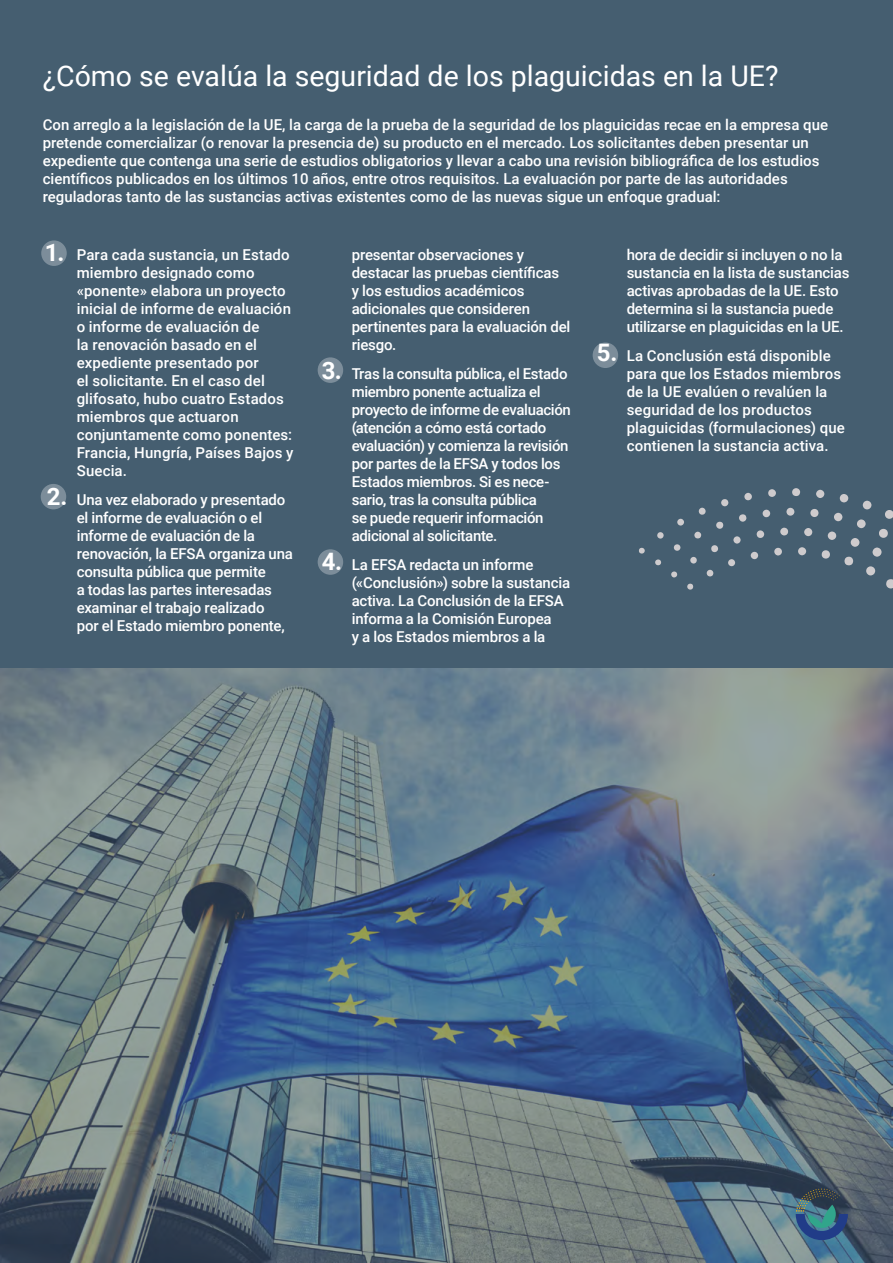
<style>
.page{position:relative;width:893px;height:1263px;background:#fff}
.page>*{position:absolute;margin:0;border:0;box-sizing:border-box;transform-origin:0 0}
.t1{font:28.5px "Roboto";color:#fff}
.t2{font:700 24px "Roboto";color:#fff}
.t3{font:500 15px/18px "Roboto";letter-spacing:-.005em;color:#fff}
.s1{font-weight:700;font-size:24px}
</style>
<div class="page">
<div style="left:0;top:0;width:893px;height:669px;background:#455e70"></div>
<div style="left:41px;top:240px;width:26px;height:26px;background:#7c8d9a;border-radius:50%"></div>
<div style="left:41px;top:484px;width:25px;height:25px;background:#7c8d9a;border-radius:50%"></div>
<div style="left:318px;top:549px;width:25px;height:26px;background:#7c8d9a;border-radius:50%"></div>
<div style="left:318px;top:357px;width:25px;height:26px;background:#7c8d9a;border-radius:50%"></div>
<div style="left:593px;top:342px;width:25px;height:26px;background:#7c8d9a;border-radius:50%"></div>
<svg style="left:0;top:668px;width:893px;height:595px"></svg>
<svg style="left:886px;top:579px;width:7px;height:9px"></svg>
<svg style="left:872px;top:547px;width:10px;height:10px"></svg>
<svg style="left:866px;top:566px;width:9px;height:9px"></svg>
<div style="left:879px;top:529px;width:9px;height:9px;background:#cecbcd;border-radius:4px"></div>
<svg style="left:885px;top:510px;width:8px;height:9px"></svg>
<svg style="left:851px;top:538px;width:8px;height:9px"></svg>
<svg style="left:844px;top:557px;width:9px;height:8px"></svg>
<svg style="left:863px;top:501px;width:8px;height:8px"></svg>
<div style="left:857px;top:519px;width:9px;height:9px;background:#cecbcd;border-radius:4px"></div>
<svg style="left:840px;top:494px;width:8px;height:8px"></svg>
<div style="left:834px;top:513px;width:8px;height:8px;background:#cecbcd;border-radius:50%"></div>
<div style="left:828px;top:531px;width:8px;height:9px;background:#cecbcd;border-radius:4px"></div>
<svg style="left:822px;top:550px;width:8px;height:9px"></svg>
<div style="left:816px;top:490px;width:8px;height:8px;background:#cecbcd;border-radius:4px"></div>
<div style="left:810px;top:509px;width:8px;height:8px;background:#cecbcd;border-radius:4px"></div>
<svg style="left:804px;top:528px;width:8px;height:8px"></svg>
<svg style="left:798px;top:547px;width:8px;height:8px"></svg>
<svg style="left:792px;top:488px;width:8px;height:8px"></svg>
<div style="left:786px;top:508px;width:8px;height:8px;background:#cecbcd;border-radius:4px"></div>
<svg style="left:780px;top:528px;width:8px;height:7px"></svg>
<svg style="left:768px;top:489px;width:8px;height:8px"></svg>
<svg style="left:774px;top:548px;width:8px;height:7px"></svg>
<svg style="left:757px;top:530px;width:7px;height:8px"></svg>
<svg style="left:762px;top:510px;width:8px;height:7px"></svg>
<div style="left:744px;top:493px;width:8px;height:7px;background:#cecbcd;border-radius:4px"></div>
<svg style="left:751px;top:552px;width:7px;height:7px"></svg>
<svg style="left:739px;top:514px;width:7px;height:8px"></svg>
<svg style="left:733px;top:536px;width:8px;height:8px"></svg>
<svg style="left:721px;top:499px;width:7px;height:7px"></svg>
<svg style="left:716px;top:522px;width:7px;height:7px"></svg>
<svg style="left:728px;top:559px;width:7px;height:7px"></svg>
<svg style="left:699px;top:508px;width:7px;height:7px"></svg>
<svg style="left:711px;top:545px;width:7px;height:7px"></svg>
<svg style="left:677px;top:519px;width:7px;height:6px"></svg>
<svg style="left:694px;top:532px;width:7px;height:6px"></svg>
<svg style="left:707px;top:570px;width:6px;height:6px"></svg>
<svg style="left:690px;top:557px;width:7px;height:6px"></svg>
<svg style="left:674px;top:544px;width:6px;height:7px"></svg>
<svg style="left:657px;top:532px;width:7px;height:7px"></svg>
<svg style="left:687px;top:584px;width:6px;height:6px"></svg>
<svg style="left:671px;top:571px;width:6px;height:6px"></svg>
<svg style="left:655px;top:559px;width:6px;height:6px"></svg>
<svg style="left:639px;top:548px;width:6px;height:5px"></svg>
<svg style="left:796px;top:1188px;width:52px;height:52px"></svg>
<h1 class="t1" style="left:43px;top:56px;width:737px">¿Cómo se evalúa la seguridad de los plaguicidas en la UE?</h1>
<p class="t3" style="left:43px;top:115px;width:787px">Con arreglo a la legislación de la UE, la carga de la prueba de la seguridad de los plaguicidas recae en la empresa que pretende comercializar (o renovar la presencia de) su producto en el mercado. Los solicitantes deben presentar un expediente que contenga una serie de estudios obligatorios y llevar a cabo una revisión bibliográfica de los estudios científicos publicados en los últimos 10 años, entre otros requisitos. La evaluación por parte de las autoridades reguladoras tanto de las sustancias activas existentes como de las nuevas sigue un enfoque gradual:</p>
<h2 class="t2" style="left:45px;top:235px;width:21px">1.</h2>
<p class="t3" style="left:77px;top:246px;width:218px">Para cada sustancia, un Estado miembro designado como «ponente» elabora un proyecto inicial de informe de evaluación o informe de evaluación de<br>la renovación basado en el expediente presentado por<br>el solicitante. En el caso del glifosato, hubo cuatro Estados miembros que actuaron conjuntamente como ponentes:<br>Francia, Hungría, Países Bajos y<br>Suecia.</p>
<p class="t3" style="left:77px;top:490px;width:218px;text-indent:-30px"><span class="s1">2.</span> Una vez elaborado y presentado el informe de evaluación o el informe de evaluación de la renovación, la EFSA organiza una consulta pública que permite<br>a todas las partes interesadas examinar el trabajo realizado<br>por el Estado miembro ponente,</p>
<p class="t3" style="left:352px;top:246px;width:220px">presentar observaciones y destacar las pruebas científicas<br>y los estudios académicos adicionales que consideren pertinentes para la evaluación del riesgo.</p>
<p class="t3" style="left:352px;top:364px;width:221px;text-indent:-30px"><span class="s1">3.</span> Tras la consulta pública, el Estado miembro ponente actualiza el proyecto de informe de evaluación (atención a cómo está cortado evaluación) y comienza la revisión por partes de la EFSA y todos los<br>Estados miembros. Si es nece&shy;sario, tras la consulta pública<br>se puede requerir información adicional al solicitante.</p>
<p class="t3" style="left:352px;top:555px;width:220px;text-indent:-30px"><span class="s1">4.</span> La EFSA redacta un informe («Conclusión») sobre la sustancia activa. La Conclusión de la EFSA informa a la Comisión Europea<br>y a los Estados miembros a la</p>
<p class="t3" style="left:627px;top:246px;width:224px">hora de decidir si incluyen o no la sustancia en la lista de sustancias activas aprobadas de la UE. Esto determina si la sustancia puede utilizarse en plaguicidas en la UE.</p>
<p class="t3" style="left:627px;top:346px;width:220px;text-indent:-30px"><span class="s1">5.</span> La Conclusión está disponible para que los Estados miembros de la UE evalúen o revalúen la seguridad de los productos plaguicidas (formulaciones) que contienen la sustancia activa.</p>
</div>
